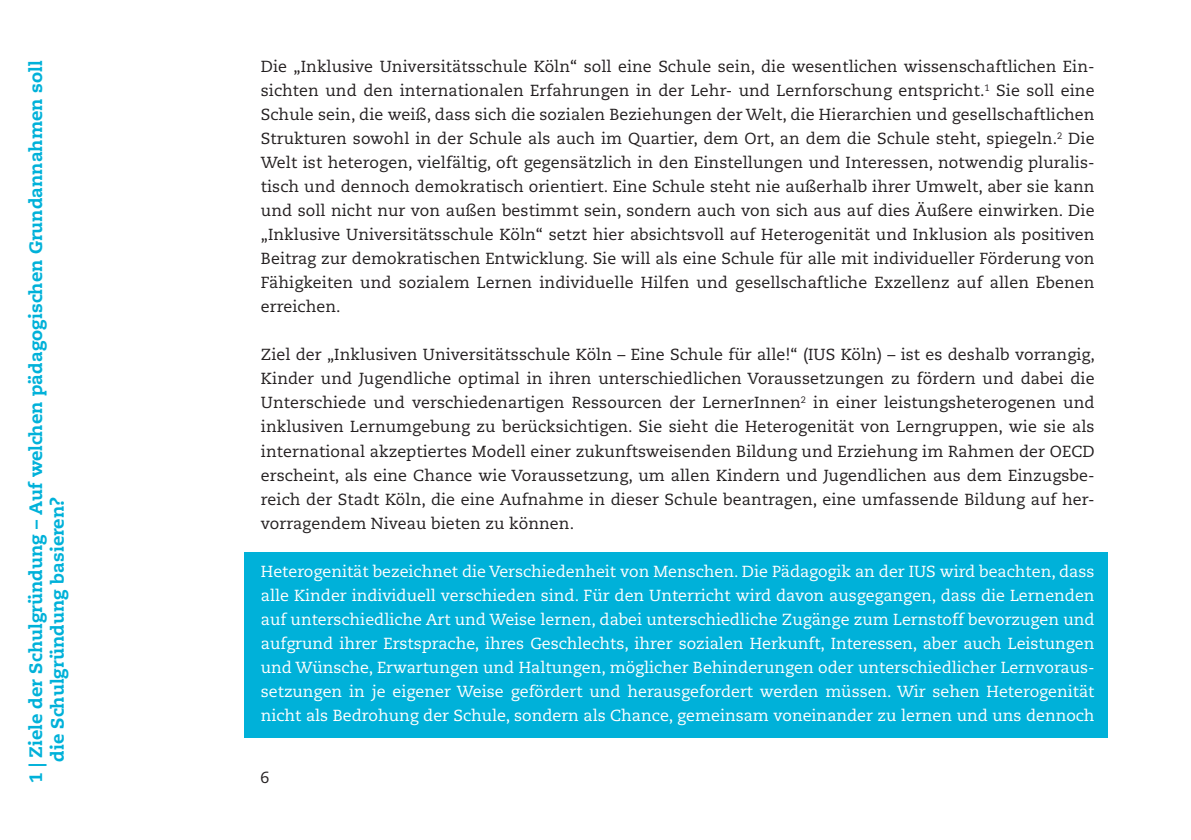
<style>
.page{position:relative;width:1191px;height:840px;background:#fff}
.page>*{position:absolute;margin:0;border:0;box-sizing:border-box;transform-origin:0 0}
.Fliesstext{font:800 18px "Caecilia LT Std";color:#00b1d9}
.Fliesstext-2{font:16px/24px "Caecilia LT Std";letter-spacing:.005em;color:#231f20;text-align:justify}
.t1{font:16px/24px "Caecilia LT Std";color:#fff;text-align:justify}
</style>
<div class="page">
<div style="left:244px;top:552px;width:863px;height:185px;background:#00b1d9"></div>
<p class="Fliesstext" style="left:25px;top:782px;width:723px;rotate:-90deg">1 | Ziele der Schulgründung – Auf welchen pädagogischen Grundannahmen soll</p>
<p class="Fliesstext" style="left:46px;top:761px;width:266px;rotate:-90deg">die Schulgründung basieren?</p>
<p class="Fliesstext-2" style="left:261px;top:55px;width:835px">Die „Inklusive Universitätsschule Köln“ soll eine Schule sein, die wesentlichen wissenschaftlichen Ein&shy;sichten und den internationalen Erfahrungen in der Lehr- und Lernforschung entspricht.<sup>1</sup> Sie soll eine Schule sein, die weiß, dass sich die sozialen Beziehungen der Welt, die Hierarchien und gesellschaftlichen Strukturen sowohl in der Schule als auch im Quartier, dem Ort, an dem die Schule steht, spiegeln.<sup>2</sup> Die Welt ist heterogen, vielfältig, oft gegensätzlich in den Einstellungen und Interessen, notwendig pluralis&shy;tisch und dennoch demokratisch orientiert. Eine Schule steht nie außerhalb ihrer Umwelt, aber sie kann und soll nicht nur von außen bestimmt sein, sondern auch von sich aus auf dies Äußere einwirken. Die „Inklusive Universitätsschule Köln“ setzt hier absichtsvoll auf Heterogenität und Inklusion als positiven Beitrag zur demokratischen Entwicklung. Sie will als eine Schule für alle mit individueller Förderung von Fähigkeiten und sozialem Lernen individuelle Hilfen und gesellschaftliche Exzellenz auf allen Ebenen erreichen.</p>
<p class="Fliesstext-2" style="left:261px;top:343px;width:835px">Ziel der „Inklusiven Universitätsschule Köln – Eine Schule für alle!“ (IUS Köln) – ist es deshalb vorrangig, Kinder und Jugendliche optimal in ihren unterschiedlichen Voraussetzungen zu fördern und dabei die Unterschiede und verschiedenartigen Ressourcen der LernerInnen<sup>2</sup> in einer leistungsheterogenen und inklusiven Lernumgebung zu berücksichtigen. Sie sieht die Heterogenität von Lerngruppen, wie sie als international akzeptiertes Modell einer zukunftsweisenden Bildung und Erziehung im Rahmen der OECD erscheint, als eine Chance wie Voraussetzung, um allen Kindern und Jugendlichen aus dem Einzugsbe&shy;reich der Stadt Köln, die eine Aufnahme in dieser Schule beantragen, eine umfassende Bildung auf her&shy;vorragendem Niveau bieten zu können.</p>
<p class="t1" style="left:261px;top:559px;width:835px">Heterogenität bezeichnet die Verschiedenheit von Menschen. Die Pädagogik an der IUS wird beachten, dass alle Kinder individuell verschieden sind. Für den Unterricht wird davon ausgegangen, dass die Lernenden auf unterschiedliche Art und Weise lernen, dabei unterschiedliche Zugänge zum Lernstoff bevorzugen und aufgrund ihrer Erstsprache, ihres Geschlechts, ihrer sozialen Herkunft, Interessen, aber auch Leistungen und Wünsche, Erwartungen und Haltungen, möglicher Behinderungen oder unterschiedlicher Lernvoraus&shy;setzungen in je eigener Weise gefördert und herausgefordert werden müssen. Wir sehen Heterogenität nicht als Bedrohung der Schule, sondern als Chance, gemeinsam voneinander zu lernen und uns dennoch</p>
<p class="Fliesstext-2" style="left:261px;top:765px;width:10px">6</p>
</div>
